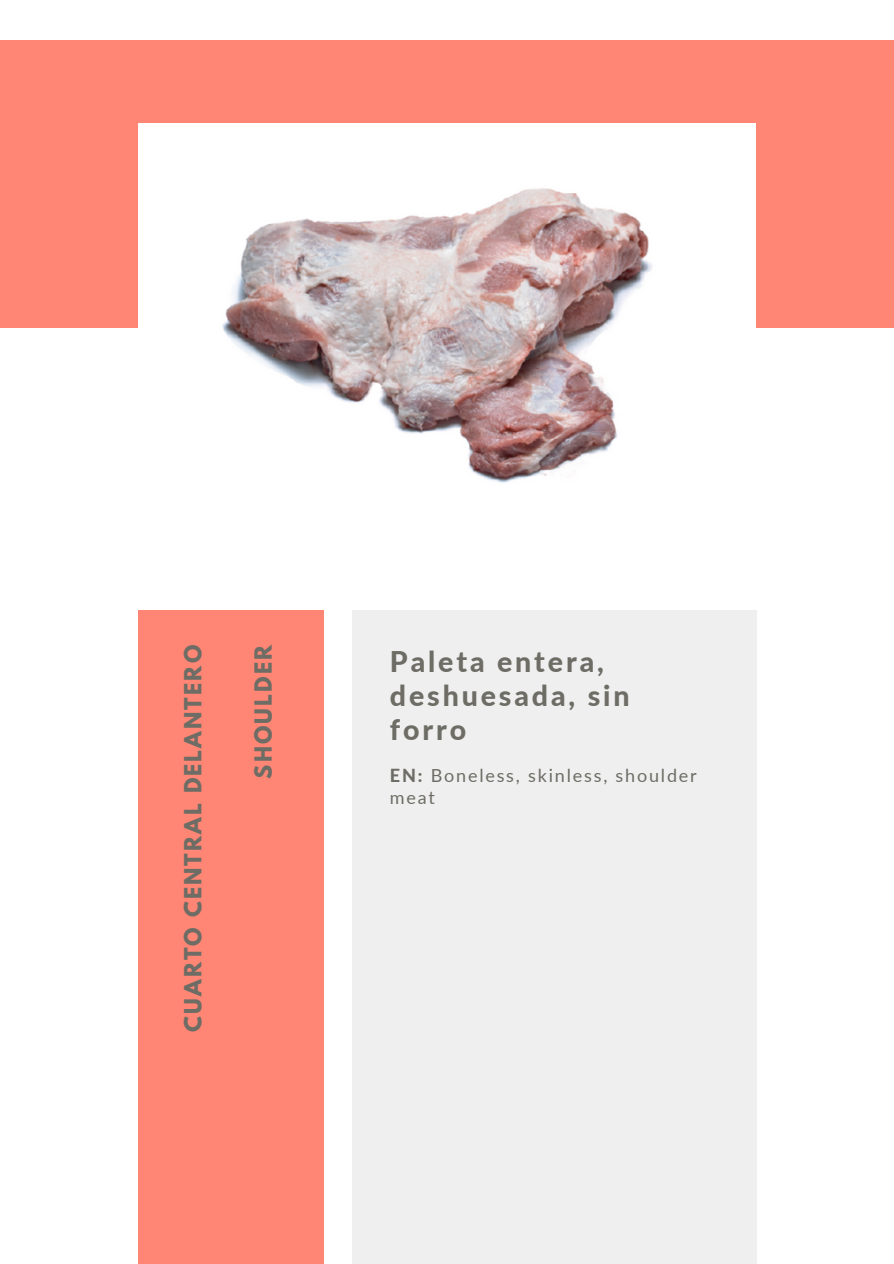
<style>
.page{position:relative;width:894px;height:1264px;background:#fff}
.page>*{position:absolute;margin:0;border:0;box-sizing:border-box;transform-origin:0 0}
.t1{font:800 28.5px/33.8px "Lato";letter-spacing:.1em;color:#6d6c65}
.t2{font:700 21px "League Spartan";letter-spacing:.1em;color:#6d6c65}
.t3{font:18px/21.5px "Lato";letter-spacing:.1em;color:#6d6c65}
.s1{font-weight:800}
</style>
<div class="page">
<div style="left:0;top:40px;width:893px;height:287px;background:#ff8674"></div>
<div style="left:352px;top:609px;width:404px;height:654px;background:#efefef"></div>
<div style="left:138px;top:609px;width:186px;height:654px;background:#ff8674"></div>
<img style="left:138px;top:123px;width:617px;height:360px">
<p class="t2" style="left:182px;top:1031px;width:388px;rotate:-90deg">CUARTO CENTRAL DELANTERO</p>
<p class="t2" style="left:253px;top:778px;width:135px;rotate:-90deg">SHOULDER</p>
<h1 class="t1" style="left:390px;top:644px;width:241px">Paleta entera, deshuesada, sin forro</h1>
<p class="t3" style="left:390px;top:764px;width:308px"><span class="s1">EN:</span> Boneless, skinless, shoulder meat</p>
</div>
